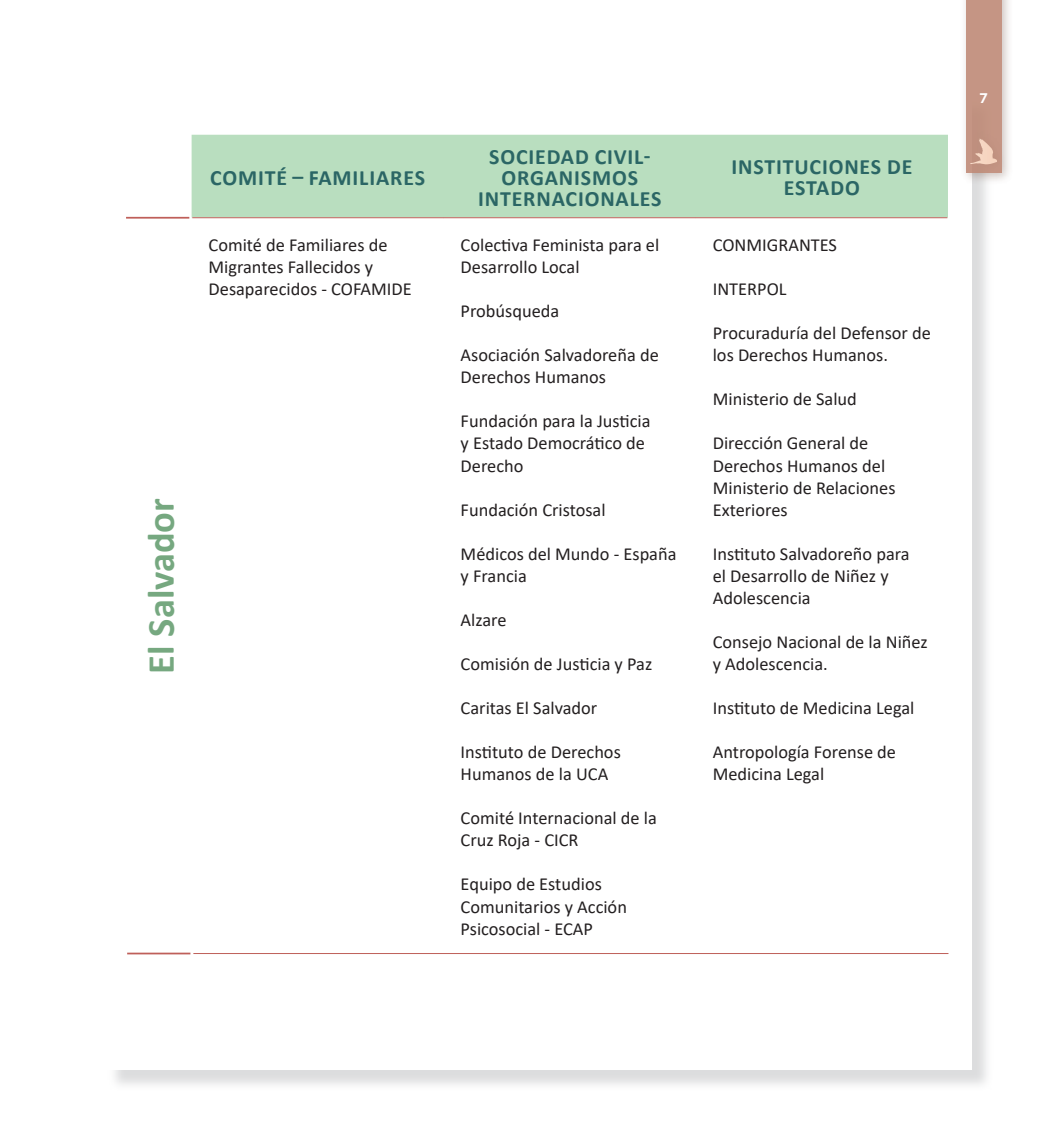
<style>
.page{position:relative;width:1040px;height:1134px;background:#fff}
.page>*{position:absolute;margin:0;border:0;box-sizing:border-box;transform-origin:0 0}
.t1{font:700 38.5px "Calibri";color:#76a880}
.t2{font:700 21.88px/21px "Calibri";letter-spacing:.04em;color:#2b6665;text-align:center}
.t3{font:18.38px/22.1px "Calibri";color:#231f20}
.t4{font:700 14px "Nexa";color:#fff}
</style>
<div class="page">
<div style="left:108px;top:100px;width:886px;height:991px;background:#c5c6c8;opacity:.6"></div>
<div style="left:105px;top:97px;width:866px;height:972px;background:#fff"></div>
<div style="left:192px;top:135px;width:756px;height:82px;background:#b9debf"></div>
<hr style="left:192px;top:217px;width:755px;height:1px;background:#bf5f59">
<hr style="left:126px;top:217px;width:63px;height:2px;background:#bf5f59">
<hr style="left:193px;top:953px;width:755px;height:1px;background:#bf5f59">
<hr style="left:127px;top:953px;width:63px;height:1px;background:#bf5f59">
<div style="left:959px;top:0;width:54px;height:186px;background:#6e4e40;opacity:.4"></div>
<div style="left:965px;top:0;width:36px;height:173px;background:#c59584"></div>
<div style="left:962px;top:131px;width:44px;height:43px;background:#231f20;opacity:.4"></div>
<svg style="left:969px;top:138px;width:28px;height:27px"></svg>
<h1 class="t1" style="left:134px;top:674px;width:177px;rotate:-90deg">El Salvador</h1>
<p class="t2" style="left:210px;top:167px;width:216px">COMITÉ – FAMILIARES</p>
<p class="t2" style="left:478px;top:146px;width:185px">SOCIEDAD CIVIL-<br>ORGANISMOS<br>INTERNACIONALES</p>
<p class="t2" style="left:731px;top:156px;width:182px">INSTITUCIONES DE<br>ESTADO</p>
<p class="t3" style="left:208px;top:233px;width:205px">Comité de Familiares de<br>Migrantes Fallecidos y<br>Desaparecidos - COFAMIDE</p>
<p class="t3" style="left:460px;top:233px;width:200px">Colectiva Feminista para el<br>Desarrollo Local</p>
<p class="t3" style="left:460px;top:300px;width:100px">Probúsqueda</p>
<p class="t3" style="left:460px;top:344px;width:200px">Asociación Salvadoreña de<br>Derechos Humanos</p>
<p class="t3" style="left:460px;top:410px;width:191px">Fundación para la Justicia y Estado Democrático de<br>Derecho</p>
<p class="t3" style="left:460px;top:498px;width:146px">Fundación Cristosal</p>
<p class="t3" style="left:460px;top:542px;width:217px">Médicos del Mundo - España y Francia</p>
<p class="t3" style="left:460px;top:608px;width:47px">Alzare</p>
<p class="t3" style="left:460px;top:652px;width:193px">Comisión de Justicia y Paz</p>
<p class="t3" style="left:460px;top:696px;width:138px">Caritas El Salvador</p>
<p class="t3" style="left:460px;top:741px;width:162px">Instituto de Derechos<br>Humanos de la UCA</p>
<p class="t3" style="left:460px;top:807px;width:198px">Comité Internacional de la<br>Cruz Roja - CICR</p>
<p class="t3" style="left:460px;top:873px;width:168px">Equipo de Estudios<br>Comunitarios y Acción<br>Psicosocial - ECAP</p>
<p class="t3" style="left:712px;top:233px;width:126px">CONMIGRANTES</p>
<p class="t3" style="left:712px;top:278px;width:75px">INTERPOL</p>
<p class="t3" style="left:712px;top:322px;width:220px">Procuraduría del Defensor de los Derechos Humanos.</p>
<p class="t3" style="left:712px;top:388px;width:146px">Ministerio de Salud</p>
<p class="t3" style="left:712px;top:432px;width:184px">Dirección General de<br>Derechos Humanos del<br>Ministerio de Relaciones<br>Exteriores</p>
<p class="t3" style="left:712px;top:542px;width:198px">Instituto Salvadoreño para el Desarrollo de Niñez y<br>Adolescencia</p>
<p class="t3" style="left:712px;top:630px;width:216px">Consejo Nacional de la Niñez y Adolescencia.</p>
<p class="t3" style="left:712px;top:696px;width:203px">Instituto de Medicina Legal</p>
<p class="t3" style="left:712px;top:741px;width:185px">Antropología Forense de<br>Medicina Legal</p>
<p class="t4" style="left:979px;top:91px;width:9px">7</p>
</div>
